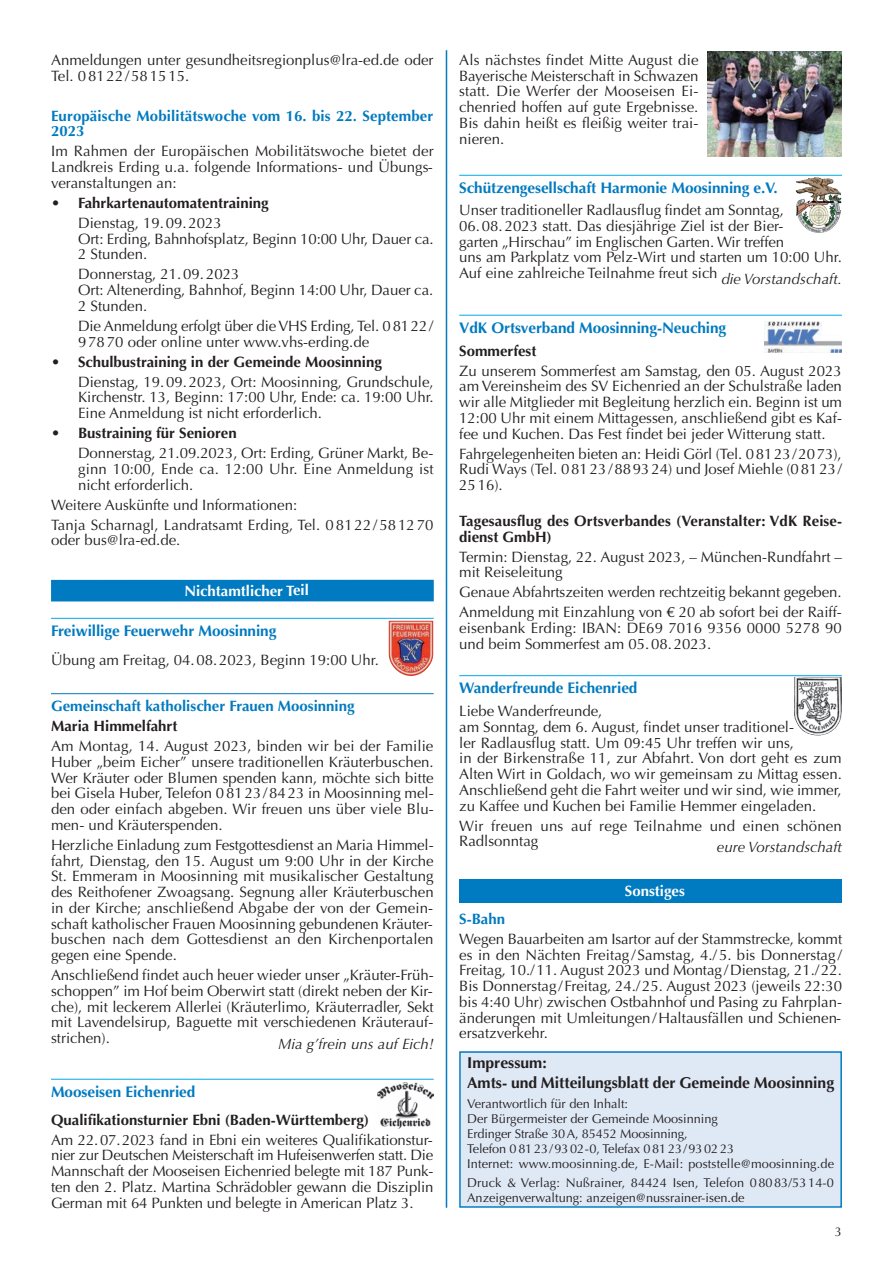
<style>
.page{position:relative;width:893px;height:1263px;background:#fff}
.page>*{position:absolute;margin:0;border:0;box-sizing:border-box;transform-origin:0 0}
.t1{font:700 15.75px/20px "Optima";color:#231f20}
.t2{font:700 15.3px "Optima";letter-spacing:-.005em;color:#007ac0}
.t3{font:15px/15.8px "Optima";color:#231f20}
.t4{font:700 15px/15.8px "Optima";color:#231f20}
.t5{font:700 15px/15.8px "Optima";color:#007ac0}
.t6{font:italic 15px "Optima";color:#231f20}
.t7{font:700 15px "Optima";color:#fff}
.t8{font:12.75px/15px "Optima";color:#231f20}
.s1{font-style:italic}
</style>
<div class="page">
<hr style="left:446px;top:50px;width:1px;height:1158px;background:#007ac0">
<div style="left:51px;top:580px;width:383px;height:21px;background:#007ac0"></div>
<hr style="left:51px;top:693px;width:383px;height:1px;background:#007ac0">
<img style="left:389px;top:621px;width:44px;height:55px">
<hr style="left:51px;top:618px;width:383px;height:1px;background:#00aaeb">
<img style="left:377px;top:1082px;width:57px;height:46px">
<hr style="left:51px;top:1079px;width:383px;height:1px;background:#00aaeb">
<img style="left:707px;top:51px;width:135px;height:105px">
<img style="left:795px;top:178px;width:19px;height:51px">
<hr style="left:459px;top:175px;width:383px;height:1px;background:#00aaeb">
<img style="left:764px;top:321px;width:78px;height:31px">
<hr style="left:459px;top:315px;width:383px;height:1px;background:#00aaeb">
<img style="left:794px;top:677px;width:48px;height:59px">
<hr style="left:459px;top:675px;width:383px;height:1px;background:#00aaeb">
<div style="left:459px;top:879px;width:383px;height:24px;background:#007ac0"></div>
<div style="left:461px;top:1053px;width:379px;height:153px;background:#dfe8f5"></div>
<div style="left:459px;top:1051px;width:383px;height:157px;border:2px solid #007ac0"></div>
<p class="t3" style="left:51px;top:53px;width:384px">Anmeldungen unter gesundheitsregionplus@lra-ed.de oder<br>Tel. 08122/ 58 15 15.</p>
<p class="t5" style="left:51px;top:109px;width:384px">Europäische Mobilitätswoche vom 16. bis 22. September<br>2023</p>
<p class="t3" style="left:51px;top:145px;width:384px;text-align:justify">Im Rahmen der Europäischen Mobilitätswoche bietet der Landkreis Erding u.a. folgende Informations- und Übungs&shy;veranstaltungen an:</p>
<p class="t4" style="left:51px;top:196px;width:219px">• Fahrkartenautomatentraining</p>
<p class="t3" style="left:78px;top:216px;width:357px">Dienstag, 19. 09. 2023<br>Ort: Erding, Bahnhofsplatz, Beginn 10:00 Uhr, Dauer ca.<br>2 Stunden.</p>
<p class="t3" style="left:78px;top:268px;width:357px">Donnerstag, 21. 09. 2023<br>Ort: Altenerding, Bahnhof, Beginn 14:00 Uhr, Dauer ca.<br>2 Stunden.</p>
<p class="t3" style="left:78px;top:319px;width:357px">Die Anmeldung erfolgt über die VHS Erding, Tel. 08122/<br>97870 oder online unter www.vhs-erding.de</p>
<p class="t4" style="left:51px;top:355px;width:332px">• Schulbustraining in der Gemeinde Moosinning</p>
<p class="t3" style="left:78px;top:375px;width:357px;text-align:justify">Dienstag, 19.09.2023, Ort: Moosinning, Grundschule, Kirchenstr. 13, Beginn: 17:00 Uhr, Ende: ca. 19:00 Uhr.<br>Eine Anmeldung ist nicht erforderlich.</p>
<p class="t4" style="left:51px;top:427px;width:187px">• Bustraining für Senioren</p>
<p class="t3" style="left:78px;top:447px;width:357px;text-align:justify">Donnerstag, 21.09.2023, Ort: Erding, Grüner Markt, Be&shy;ginn 10:00, Ende ca. 12:00 Uhr. Eine Anmeldung ist nicht erforderlich.</p>
<p class="t3" style="left:51px;top:496px;width:384px;line-height:20px">Weitere Auskünfte und Informationen:<br>Tanja Scharnagl, Landratsamt Erding, Tel. 08122/ 581270</p>
<p class="t3" style="left:51px;top:534px;width:131px">oder bus@lra-ed.de.</p>
<p class="t7" style="left:184px;top:584px;width:126px">Nichtamtlicher Teil</p>
<p class="t2" style="left:51px;top:624px;width:227px">Freiwillige Feuerwehr Moosinning</p>
<p class="t3" style="left:51px;top:653px;width:329px">Übung am Freitag, 04. 08. 2023, Beginn 19:00 Uhr.</p>
<p class="t5" style="left:51px;top:699px;width:305px">Gemeinschaft katholischer Frauen Moosinning</p>
<p class="t4" style="left:51px;top:719px;width:128px">Maria Himmelfahrt</p>
<p class="t3" style="left:51px;top:739px;width:384px;text-align:justify">Am Montag, 14. August 2023, binden wir bei der Familie Huber „beim Eicher” unsere traditionellen Kräuterbuschen.<br>Wer Kräuter oder Blumen spenden kann, möchte sich bitte bei Gisela Huber, Telefon 081 23 / 84 23 in Moosinning mel&shy;den oder einfach abgeben. Wir freuen uns über viele Blu&shy;men- und Kräuterspenden.</p>
<p class="t3" style="left:51px;top:838px;width:384px;text-align:justify">Herzliche Einladung zum Festgottesdienst an Maria Himmel&shy;fahrt, Dienstag, den 15. August um 9:00 Uhr in der Kirche St. Emmeram in Moosinning mit musikalischer Gestaltung des Reithofener Zwoagsang. Segnung aller Kräuterbuschen in der Kirche; anschließend Abgabe der von der Gemein&shy;schaft katholischer Frauen Moosinning gebundenen Kräuter&shy;buschen nach dem Gottesdienst an den Kirchenportalen gegen eine Spende.</p>
<p class="t3" style="left:51px;top:968px;width:384px;text-align:justify">Anschließend findet auch heuer wieder unser „Kräuter-Früh&shy;schoppen” im Hof beim Oberwirt statt (direkt neben der Kir&shy;che), mit leckerem Allerlei (Kräuterlimo, Kräuterradler, Sekt mit Lavendelsirup, Baguette mit verschiedenen Kräuterauf&shy;strichen).</p>
<p class="t6" style="left:278px;top:1038px;width:157px">Mia g’frein uns auf Eich!</p>
<p class="t2" style="left:51px;top:1085px;width:146px">Mooseisen Eichenried</p>
<p class="t4" style="left:51px;top:1113px;width:320px">Qualifikationsturnier Ebni (Baden-Württemberg)</p>
<p class="t3" style="left:51px;top:1133px;width:384px;text-align:justify">Am 22.07.2023 fand in Ebni ein weiteres Qualifikationstur&shy;nier zur Deutschen Meisterschaft im Hufeisenwerfen statt. Die Mannschaft der Mooseisen Eichenried belegte mit 187 Punk&shy;ten den 2. Platz. Martina Schrädobler gewann die Disziplin German mit 64 Punkten und belegte in American Platz 3.</p>
<p class="t3" style="left:459px;top:53px;width:241px;text-align:justify">Als nächstes findet Mitte August die Bayerische Meisterschaft in Schwazen statt. Die Werfer der Mooseisen Ei&shy;chenried hoffen auf gute Ergebnisse.<br>Bis dahin heißt es fleißig weiter trai&shy;nieren.</p>
<p class="t2" style="left:459px;top:181px;width:320px">Schützengesellschaft Harmonie Moosinning e.V.</p>
<p class="t3" style="left:459px;top:204px;width:384px">Unser traditioneller Radlausflug findet am Sonntag, 06.08.2023 statt. Das diesjährige Ziel ist der Bier-<br>garten „Hirschau” im Englischen Garten. Wir treffen<br>uns am Parkplatz vom Pelz-Wirt und starten um 10:00 Uhr.<br>Auf eine zahlreiche Teilnahme freut sich <span class="s1">die Vorstandschaft.</span></p>
<p class="t2" style="left:459px;top:321px;width:268px">VdK Ortsverband Moosinning-Neuching</p>
<p class="t4" style="left:459px;top:344px;width:79px">Sommerfest</p>
<p class="t3" style="left:459px;top:364px;width:384px;text-align:justify">Zu unserem Sommerfest am Samstag, den 05. August 2023 am Vereinsheim des SV Eichenried an der Schulstraße laden wir alle Mitglieder mit Begleitung herzlich ein. Beginn ist um 12:00 Uhr mit einem Mittagessen, anschließend gibt es Kaf&shy;fee und Kuchen. Das Fest findet bei jeder Witterung statt.</p>
<p class="t3" style="left:459px;top:447px;width:384px;text-align:justify">Fahrgelegenheiten bieten an: Heidi Görl (Tel. 08123/ 2073), Rudi Ways (Tel. 08123/ 889324) und Josef Miehle (08123/ 2516).</p>
<p class="t4" style="left:459px;top:514px;width:384px">Tagesausflug des Ortsverbandes (Veranstalter: VdK Reise&shy;dienst GmbH)</p>
<p class="t3" style="left:459px;top:550px;width:384px">Termin: Dienstag, 22. August 2023, – München-Rundfahrt – mit Reiseleitung</p>
<p class="t3" style="left:459px;top:584px;width:384px;line-height:20px">Genaue Abfahrtszeiten werden rechtzeitig bekannt gegeben.<br>Anmeldung mit Einzahlung von € 20 ab sofort bei der Raiff-</p>
<p class="t3" style="left:459px;top:622px;width:384px">eisenbank Erding: IBAN: DE69 7016 9356 0000 5278 90 und beim Sommerfest am 05.08.2023.</p>
<p class="t2" style="left:459px;top:681px;width:180px">Wanderfreunde Eichenried</p>
<p class="t3" style="left:459px;top:705px;width:384px">Liebe Wanderfreunde,<br>am Sonntag, dem 6. August, findet unser traditionel-<br>ler Radlausflug statt. Um 09:45 Uhr treffen wir uns,<br>in der Birkenstraße 11, zur Abfahrt. Von dort geht es zum Alten Wirt in Goldach, wo wir gemeinsam zu Mittag essen.<br>Anschließend geht die Fahrt weiter und wir sind, wie immer, zu Kaffee und Kuchen bei Familie Hemmer eingeladen.</p>
<p class="t3" style="left:459px;top:819px;width:384px">Wir freuen uns auf rege Teilnahme und einen schönen<br>Radlsonntag</p>
<p class="t6" style="left:717px;top:841px;width:127px">eure Vorstandschaft</p>
<p class="t7" style="left:625px;top:885px;width:62px">Sonstiges</p>
<p class="t5" style="left:459px;top:912px;width:47px">S-Bahn</p>
<p class="t3" style="left:459px;top:932px;width:384px;text-align:justify">Wegen Bauarbeiten am Isartor auf der Stammstrecke, kommt es in den Nächten Freitag/ Samstag, 4./ 5. bis Donnerstag/ Freitag, 10./ 11. August 2023 und Montag/ Dienstag, 21./ 22.<br>Bis Donnerstag/ Freitag, 24./ 25. August 2023 (jeweils 22:30 bis 4:40 Uhr) zwischen Ostbahnhof und Pasing zu Fahrplan&shy;änderungen mit Umleitungen/ Haltausfällen und Schienen&shy;ersatzverkehr.</p>
<p class="t1" style="left:467px;top:1054px;width:369px">Impressum:<br>Amts- und Mitteilungsblatt der Gemeinde Moosinning</p>
<p class="t8" style="left:467px;top:1097px;width:368px">Verantwortlich für den Inhalt:<br>Der Bürgermeister der Gemeinde Moosinning<br>Erdinger Straße 30 A, 85452 Moosinning,<br>Telefon 0 81 23/93 02-0, Telefax 0 81 23/93 02 23<br>Internet: www.moosinning.de, E-Mail: poststelle@moosinning.de</p>
<p class="t8" style="left:467px;top:1176px;width:368px">Druck &amp; Verlag: Nußrainer, 84424 Isen, Telefon 08083/53 14-0<br>Anzeigenverwaltung: anzeigen@nussrainer-isen.de</p>
<p class="t8" style="left:835px;top:1226px;width:9px">3</p>
</div>
